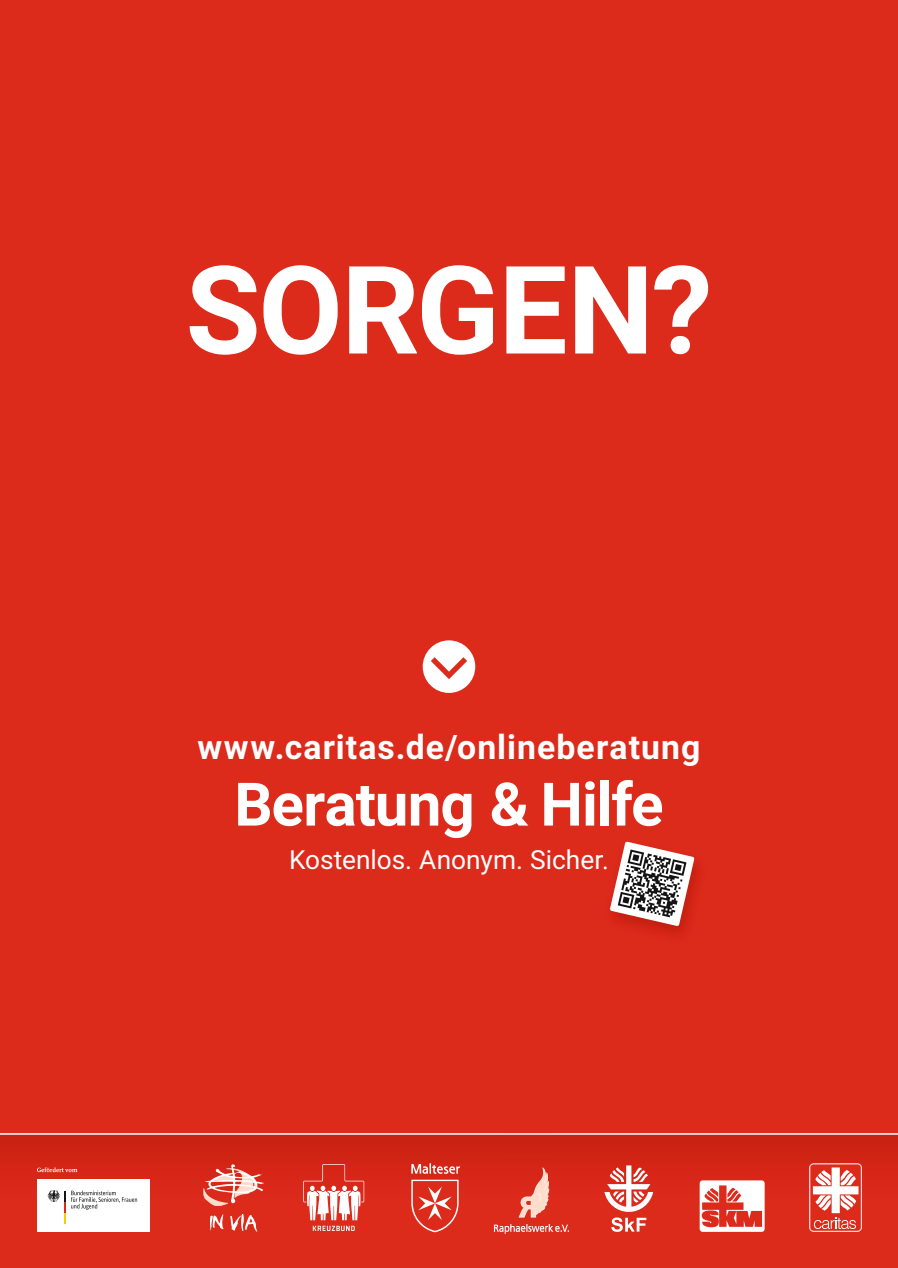
<style>
.page{position:relative;width:898px;height:1268px;background:#fff}
.page>*{position:absolute;margin:0;border:0;box-sizing:border-box;transform-origin:0 0}
.t1{font:700 122.32px "Roboto";letter-spacing:-.01em;color:#fff}
.t2{font:700 60px "Roboto";letter-spacing:-.015em;color:#fff}
.t3{font:700 33.75px "Roboto";letter-spacing:.03em;color:#fff}
.t4{font:26.25px "Roboto";color:#fff}
</style>
<div class="page">
<div style="left:0;top:0;width:897px;height:1267px;background:#dc2a1b"></div>
<img style="left:0;top:1134px;width:501px;height:91px">
<img style="left:554px;top:1134px;width:343px;height:91px">
<img style="left:501px;top:1134px;width:53px;height:25px">
<hr style="left:0;top:1132px;width:897px;height:2px;background:#fff">
<svg style="left:210px;top:1213px;width:13px;height:17px"></svg>
<svg style="left:230px;top:1214px;width:27px;height:17px"></svg>
<img style="left:203px;top:1187px;width:25px;height:18px">
<svg style="left:205px;top:1163px;width:59px;height:39px"></svg>
<svg style="left:808px;top:1163px;width:53px;height:69px"></svg>
<img style="left:493px;top:1166px;width:76px;height:66px">
<div style="left:699px;top:1180px;width:65px;height:51px;background:#fff;border-radius:3px"></div>
<svg style="left:701px;top:1185px;width:60px;height:41px"></svg>
<svg style="left:611px;top:1217px;width:35px;height:15px"></svg>
<svg style="left:604px;top:1165px;width:49px;height:46px"></svg>
<svg style="left:313px;top:1225px;width:41px;height:5px"></svg>
<svg style="left:303px;top:1163px;width:61px;height:56px"></svg>
<svg style="left:411px;top:1179px;width:47px;height:52px"></svg>
<svg style="left:411px;top:1162px;width:49px;height:11px"></svg>
<div style="left:37px;top:1179px;width:112px;height:52px;background:#fff"></div>
<svg style="left:37px;top:1167px;width:40px;height:4px"></svg>
<svg style="left:47px;top:1190px;width:18px;height:33px"></svg>
<svg style="left:71px;top:1190px;width:66px;height:19px"></svg>
<div style="left:422px;top:640px;width:53px;height:52px;background:#fff;border-radius:50%"></div>
<svg style="left:431px;top:657px;width:36px;height:22px"></svg>
<img style="left:606px;top:858px;width:91px;height:75px">
<img style="left:600px;top:855px;width:6px;height:15px">
<svg style="left:609px;top:841px;width:85px;height:85px"></svg>
<h1 class="t1" style="left:185px;top:224px;width:528px">SORGEN?</h1>
<p class="t3" style="left:197px;top:723px;width:504px">www.caritas.de/onlineberatung</p>
<h2 class="t2" style="left:234px;top:762px;width:430px">Beratung &amp; Hilfe</h2>
<p class="t4" style="left:289px;top:841px;width:321px">Kostenlos. Anonym. Sicher.</p>
</div>
